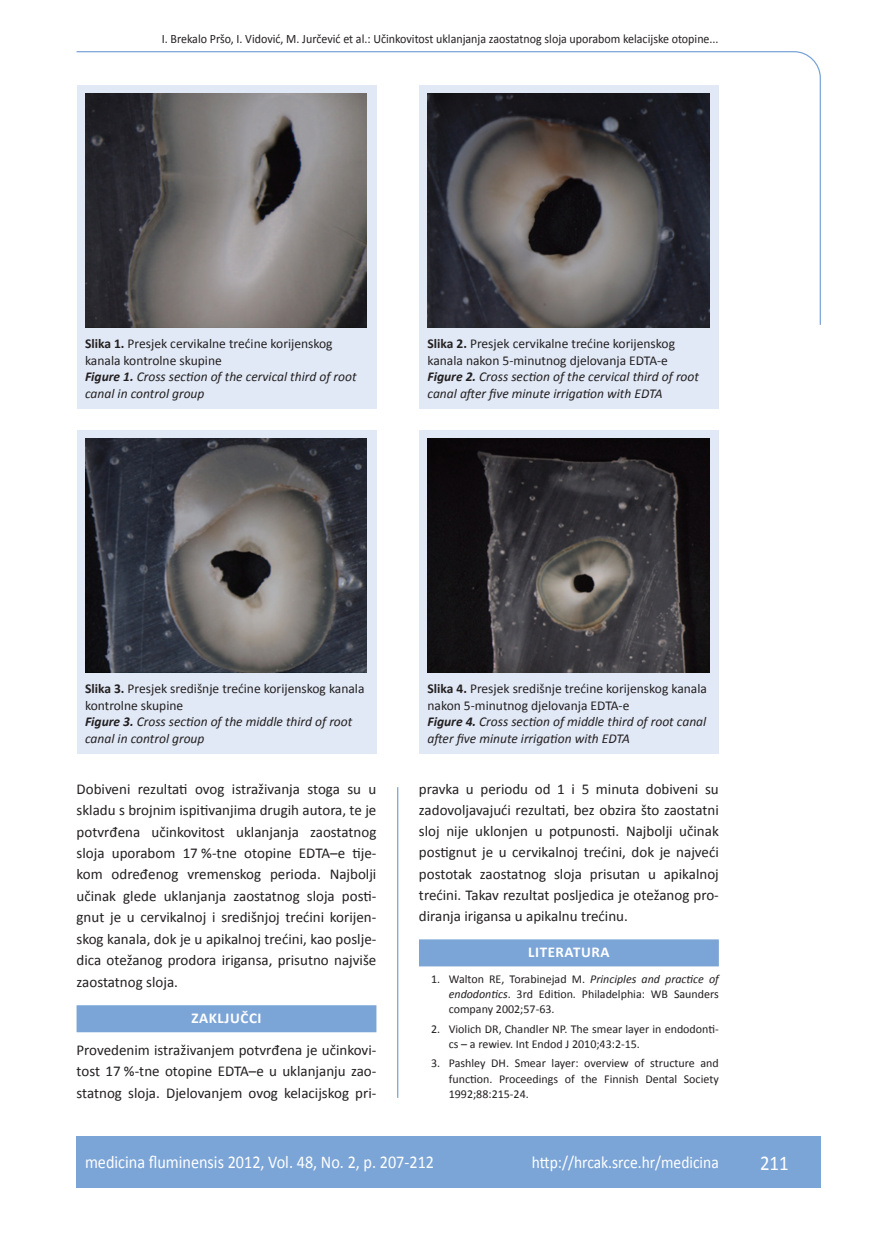
<style>
.page{position:relative;width:872px;height:1234px;background:#fff}
.page>*{position:absolute;margin:0;border:0;box-sizing:border-box;transform-origin:0 0}
.t1{font:21px "Calibri";color:#fff;scale:.9 1}
.t2{font:18px "Calibri";color:#fff;scale:.9 1}
.t3{font:17.25px "Calibri";color:#fff;scale:.9 1}
.osnovni_tekst{font:15px/21.5px "Calibri";color:#231f20;text-align:justify}
.naslov_ruler{font:700 15px "Calibri";letter-spacing:.04em;color:#fff}
.potpis_slika{font:13.5px/16.5px "Calibri";color:#231f20}
.potpis_slika-2{font:italic 13.5px/16.5px "Calibri";color:#231f20}
.glava{font:12.75px "Calibri";color:#231f20;scale:.94 1}
.literatura{font:12px/15.1px "Calibri";color:#231f20;text-align:justify}
.s1{font-weight:700}
.s2{font-weight:700;font-style:italic}
.s3{font-style:italic}
.s4{font-weight:700;font-style:normal}
.s5{font-style:normal}
</style>
<div class="page">
<svg style="left:76px;top:51px;width:745px;height:275px"></svg>
<hr style="left:397px;top:787px;width:1px;height:310px;background:#7ca5d7">
<div style="left:77px;top:1135px;width:744px;height:51px;background:#7ca5d7"></div>
<div style="left:419px;top:85px;width:300px;height:323px;background:#e1e9f6"></div>
<img style="left:427px;top:94px;width:282px;height:233px">
<div style="left:77px;top:85px;width:299px;height:323px;background:#e1e9f6"></div>
<img style="left:85px;top:94px;width:282px;height:233px">
<div style="left:419px;top:430px;width:300px;height:323px;background:#e1e9f6"></div>
<img style="left:427px;top:438px;width:282px;height:234px">
<div style="left:77px;top:430px;width:299px;height:323px;background:#e1e9f6"></div>
<img style="left:85px;top:438px;width:282px;height:234px">
<div style="left:77px;top:1004px;width:299px;height:27px;background:#7ca5d7"></div>
<div style="left:419px;top:939px;width:300px;height:27px;background:#7ca5d7"></div>
<p class="glava" style="left:162px;top:30px;width:594px">I. Brekalo Pršo, I. Vidović, M. Jurčević et al.: Učinkovitost uklanjanja zaostatnog sloja uporabom kelacijske otopine...</p>
<p class="potpis_slika" style="left:85px;top:335px;width:273px"><span class="s1">Slika 1.</span> Presjek cervikalne trećine korijenskog kanala kontrolne skupine<br><span class="s2">Figure 1.</span> <span class="s3">Cross section of the cervical third of root canal in control group</span></p>
<p class="potpis_slika-2" style="left:427px;top:335px;width:273px"><span class="s4">Slika 2.</span> <span class="s5">Presjek cervikalne trećine korijenskog kanala nakon 5-minutnog djelovanja EDTA-e </span><span class="s1">Figure 2.</span> Cross section of the cervical third of root canal after five minute irrigation with EDTA</p>
<p class="potpis_slika" style="left:85px;top:679px;width:281px"><span class="s1">Slika 3.</span> Presjek središnje trećine korijenskog kanala kontrolne skupine<br><span class="s2">Figure 3.</span> <span class="s3">Cross section of the middle third of root canal in control group</span></p>
<p class="osnovni_tekst" style="left:77px;top:777px;width:301px">Dobiveni rezultati ovog istraživanja stoga su u skladu s brojnim ispitivanjima drugih autora, te je potvrđena učinkovitost uklanjanja zaostatnog sloja uporabom 17 %-tne otopine EDTA–e tije&shy;kom određenog vremenskog perioda. Najbolji učinak glede uklanjanja zaostatnog sloja posti&shy;gnut je u cervikalnoj i središnjoj trećini korijen&shy;skog kanala, dok je u apikalnoj trećini, kao poslje&shy;dica otežanog prodora irigansa, prisutno najviše zaostatnog sloja.</p>
<p class="naslov_ruler" style="left:191px;top:1007px;width:72px">ZAKLJUČCI</p>
<p class="osnovni_tekst" style="left:77px;top:1038px;width:301px">Provedenim istraživanjem potvrđena je učinkovi&shy;tost 17 %-tne otopine EDTA–e u uklanjanju zao&shy;statnog sloja. Djelovanjem ovog kelacijskog pri-</p>
<p class="potpis_slika" style="left:427px;top:679px;width:281px"><span class="s1">Slika 4.</span> Presjek središnje trećine korijenskog kanala nakon 5-minutnog djelovanja EDTA-e<br><span class="s2">Figure 4.</span> <span class="s3">Cross section of middle third of root canal after five minute irrigation with EDTA</span></p>
<p class="osnovni_tekst" style="left:419px;top:777px;width:301px">pravka u periodu od 1 i 5 minuta dobiveni su zadovoljavajući rezultati, bez obzira što zaostatni sloj nije uklonjen u potpunosti. Najbolji učinak postignut je u cervikalnoj trećini, dok je najveći postotak zaostatnog sloja prisutan u apikalnoj trećini. Takav rezultat posljedica je otežanog pro&shy;diranja irigansa u apikalnu trećinu.</p>
<p class="naslov_ruler" style="left:528px;top:942px;width:83px">LITERATURA</p>
<p class="literatura" style="left:449px;top:970px;width:272px;text-indent:-18px">1. Walton RE, Torabinejad M. <span class="s3">Principles and practice of endodontics</span>. 3rd Edition. Philadelphia: WB Saunders company 2002;57-63.</p>
<p class="literatura" style="left:449px;top:1020px;width:271px;text-indent:-18px">2. Violich DR, Chandler NP. The smear layer in endodonti&shy;cs – a rewiev. Int Endod J 2010;43:2-15.</p>
<p class="literatura" style="left:449px;top:1055px;width:271px;text-indent:-18px">3. Pashley DH. Smear layer: overview of structure and function. Proceedings of the Finnish Dental Society 1992;88:215-24.</p>
<p class="t2" style="left:85px;top:1150px;width:389px">medicina fluminensis 2012, Vol. 48, No. 2, p. 207-212</p>
<p class="t3" style="left:532px;top:1151px;width:209px">http://hrcak.srce.hr/medicina</p>
<p class="t1" style="left:760px;top:1149px;width:33px">211</p>
</div>
